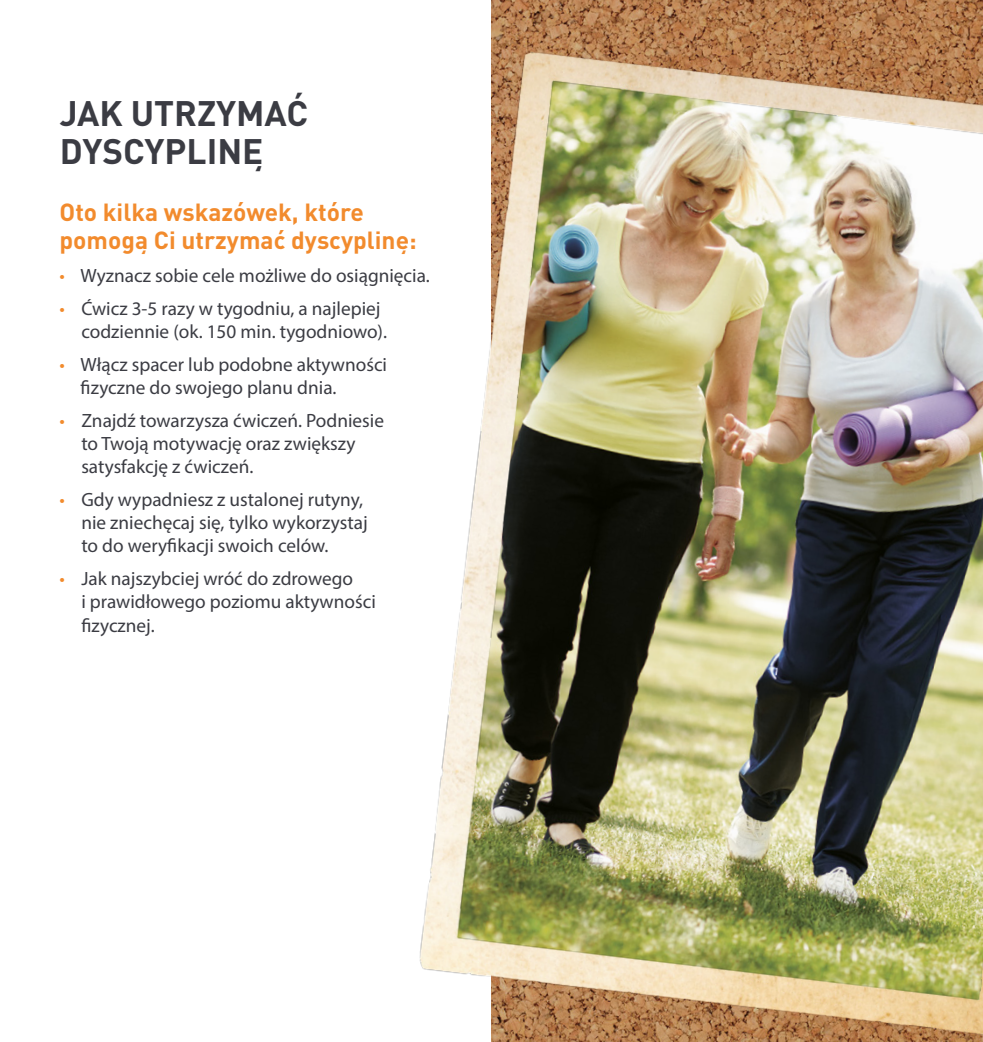
<style>
.page{position:relative;width:983px;height:1042px;background:#fff}
.page>*{position:absolute;margin:0;border:0;box-sizing:border-box;transform-origin:0 0}
.t1{font:700 35px/38.5px "DIN Pro";color:#3b3c43}
.t2{font:700 24.5px/28px "DIN Pro";color:#f28b2d}
.t3{font:19.25px/23.1px "Myriad Pro";color:#3b3c43}
.s1{color:#f28b2d}
</style>
<div class="page">
<img style="left:419px;top:5px;width:563px;height:1037px">
<h1 class="t1" style="left:60px;top:93px;width:250px">JAK UTRZYMAĆ<br>DYSCYPLINĘ</h1>
<p class="t2" style="left:60px;top:197px;width:358px">Oto kilka wskazówek, które pomogą Ci utrzymać dyscyplinę:</p>
<p class="t3" style="left:60px;top:263px;width:372px"><span class="s1">•</span> Wyznacz sobie cele możliwe do osiągnięcia.</p>
<p class="t3" style="left:81px;top:296px;width:307px;text-indent:-22px"><span class="s1">•</span> Ćwicz 3-5 razy w tygodniu, a najlepiej codziennie (ok. 150 min. tygodniowo).</p>
<p class="t3" style="left:81px;top:352px;width:308px;text-indent:-21px"><span class="s1">•</span> Włącz spacer lub podobne aktywności fizyczne do swojego planu dnia.</p>
<p class="t3" style="left:81px;top:408px;width:304px;text-indent:-22px"><span class="s1">•</span> Znajdź towarzysza ćwiczeń. Podniesie to Twoją motywację oraz zwiększy satysfakcję z ćwiczeń.</p>
<p class="t3" style="left:81px;top:488px;width:288px;text-indent:-22px"><span class="s1">•</span> Gdy wypadniesz z ustalonej rutyny, nie zniechęcaj się, tylko wykorzystaj to do weryfikacji swoich celów.</p>
<p class="t3" style="left:81px;top:567px;width:296px;text-indent:-22px"><span class="s1">•</span> Jak najszybciej wróć do zdrowego<br>i prawidłowego poziomu aktywności fizycznej.</p>
</div>
